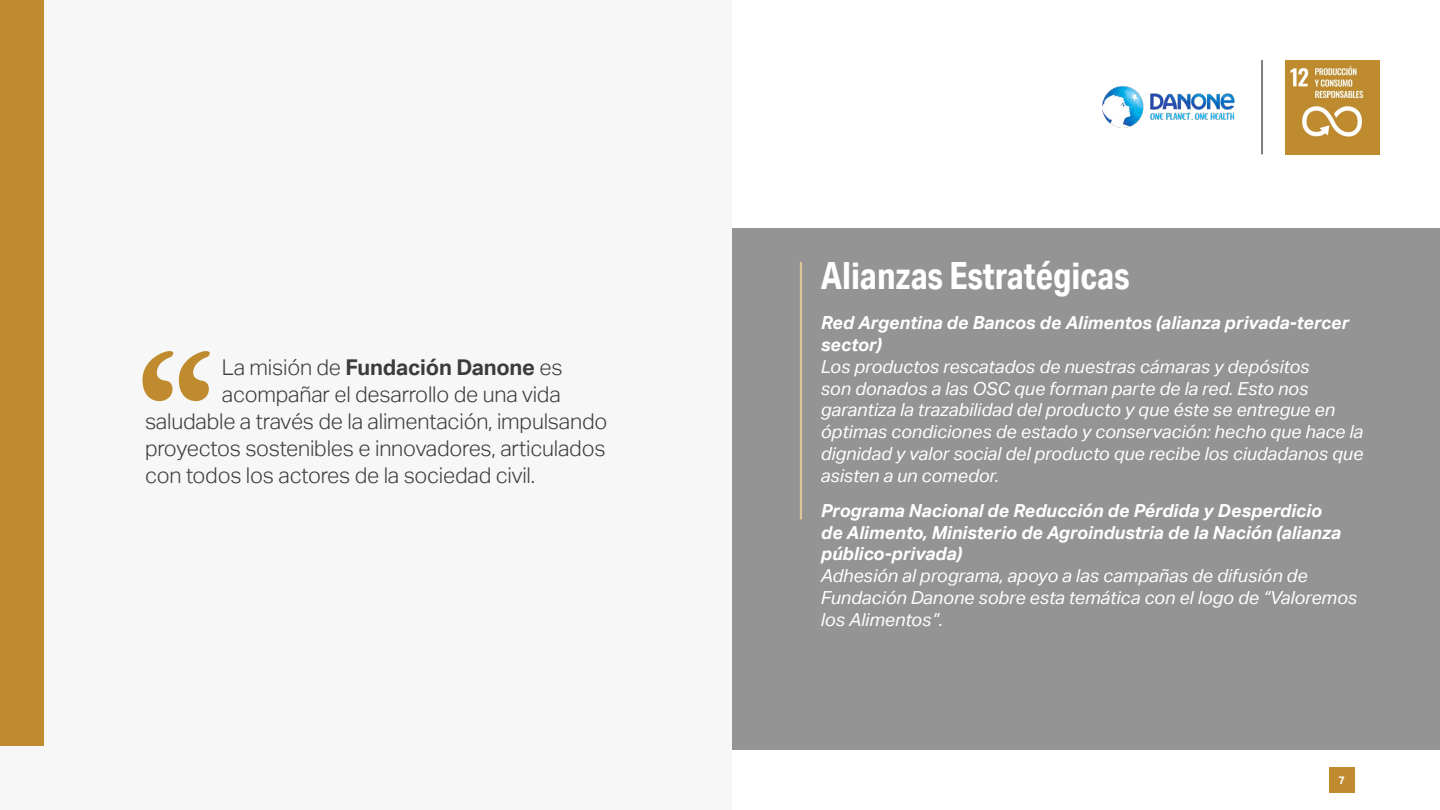
<style>
.page{position:relative;width:1440px;height:810px;background:#fff}
.page>*{position:absolute;margin:0;border:0;box-sizing:border-box;transform-origin:0 0}
.t1{font:700 37.5px "Aktiv Grotesk Cd";color:#fff}
.t2{font:300 21.75px "Aktiv Grotesk";letter-spacing:-.01em;color:#3c3c3b}
.t3{font:700 21.75px "Aktiv Grotesk";letter-spacing:-.01em;color:#3c3c3b}
.t4{font:italic 18px/21.8px "Aktiv Grotesk";color:#fff}
.t5{font:italic 700 18px/21.8px "Aktiv Grotesk";color:#fff}
.t6{font:700 10.88px "Aktiv Grotesk";color:#fff}
.s1{font-weight:300}
</style>
<div class="page">
<div style="left:1329px;top:767px;width:25px;height:26px;background:#bf8b2e"></div>
<img style="left:1285px;top:60px;width:95px;height:95px">
<hr style="left:1262px;top:60px;width:1px;height:94px;background:#000">
<img style="left:1102px;top:86px;width:132px;height:42px">
<div style="left:0;top:0;width:732px;height:810px;background:#f7f7f7"></div>
<div style="left:0;top:0;width:44px;height:746px;background:#bf8b2e"></div>
<div style="left:732px;top:228px;width:708px;height:522px;background:#949494"></div>
<svg style="left:143px;top:351px;width:67px;height:50px"></svg>
<hr style="left:800px;top:262px;width:2px;height:257px;background:#dfc596">
<p class="t3" style="left:222px;top:355px;width:342px"><span class="s1">La misión de</span> Fundación Danone <span class="s1">es</span></p>
<p class="t2" style="left:222px;top:382px;width:341px">acompañar el desarrollo de una vida</p>
<p class="t2" style="left:145px;top:409px;width:464px">saludable a través de la alimentación, impulsando</p>
<p class="t2" style="left:145px;top:436px;width:462px">proyectos sostenibles e innovadores, articulados</p>
<p class="t2" style="left:145px;top:463px;width:392px">con todos los actores de la sociedad civil.</p>
<p class="t1" style="left:821px;top:252px;width:310px">Alianzas Estratégicas</p>
<p class="t5" style="left:821px;top:312px;width:530px">Red Argentina de Bancos de Alimentos (alianza privada-tercer sector)</p>
<p class="t4" style="left:821px;top:356px;width:544px">Los productos rescatados de nuestras cámaras y depósitos<br>son donados a las OSC que forman parte de la red. Esto nos garantiza la trazabilidad del producto y que éste se entregue en óptimas condiciones de estado y conservación: hecho que hace la dignidad y valor social del producto que recibe los ciudadanos que asisten a un comedor.</p>
<p class="t5" style="left:821px;top:500px;width:522px">Programa Nacional de Reducción de Pérdida y Desperdicio de Alimento, Ministerio de Agroindustria de la Nación (alianza público-privada)</p>
<p class="t4" style="left:821px;top:565px;width:538px">Adhesión al programa, apoyo a las campañas de difusión de<br>Fundación Danone sobre esta temática con el logo de “Valoremos los Alimentos”.</p>
<p class="t6" style="left:1338px;top:774px;width:8px">7</p>
</div>
